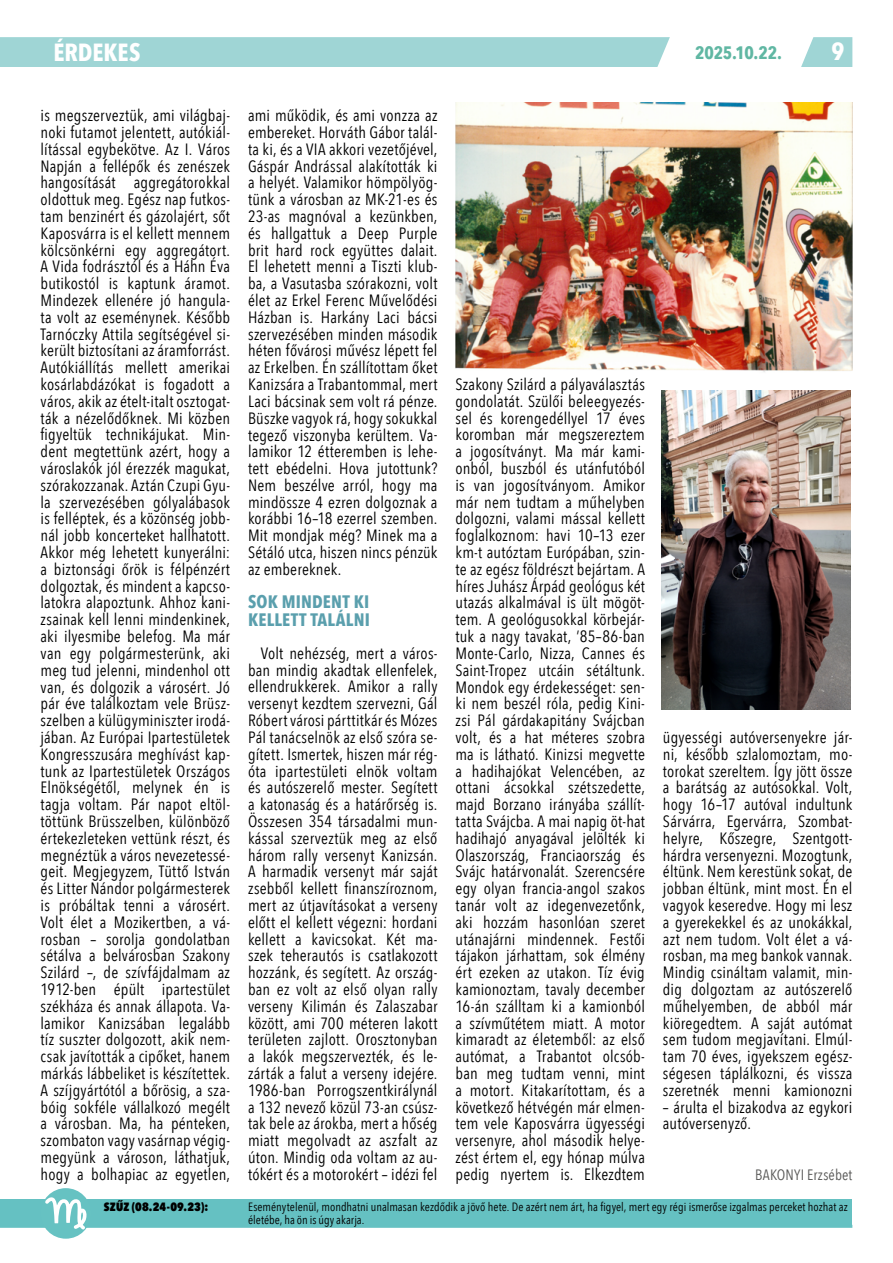
<style>
.page{position:relative;width:893px;height:1263px;background:#fff}
.page>*{position:absolute;margin:0;border:0;box-sizing:border-box;transform-origin:0 0}
.t1{font:700 24.75px "Avenir Next Condensed";color:#fff}
.t2{font:700 18px/18px "Avenir Next Condensed";letter-spacing:.01em;color:#5a9fad}
.t3{font:700 18px "Avenir Next Condensed";letter-spacing:-.01em;color:#60b7a3}
.t4{font:16.35px/16.8px "Avenir Next Condensed";letter-spacing:.01em;color:#000;text-align:justify}
.t5{font:15px "Avenir Next Condensed";letter-spacing:.01em;color:#575756}
.t6{font:12px/13px "Avenir Next Condensed";color:#000}
.t7{font:800 12px "Avenir Next Condensed";letter-spacing:.015em;color:#000}
</style>
<div class="page">
<img style="left:455px;top:102px;width:397px;height:270px">
<img style="left:662px;top:390px;width:189px;height:319px">
<hr style="left:0;top:1225px;width:852px;height:3px;background:#65c1c2">
<div style="left:0;top:37px;width:670px;height:30px;background:#9fd5d5"></div>
<svg style="left:801px;top:37px;width:51px;height:30px;background:#abdada"></svg>
<div style="left:1px;top:1199px;width:851px;height:26px;background:#65c1c2"></div>
<div style="left:41px;top:1188px;width:50px;height:51px;background:#66c2c2;border-radius:50%"></div>
<svg style="left:44px;top:1197px;width:43px;height:32px"></svg>
<svg style="left:0;top:1199px;width:1px;height:26px"></svg>
<h1 class="t1" style="left:53px;top:38px;width:89px">ÉRDEKES</h1>
<p class="t3" style="left:695px;top:41px;width:88px">2025.10.22.</p>
<h1 class="t1" style="left:831px;top:36px;width:14px">9</h1>
<p class="t4" style="left:41px;top:106px;width:191px">is megszerveztük, ami világbaj&shy;noki futamot jelentett, autókiál&shy;lítással egybekötve. Az I. Város Napján a fellépők és zenészek hangosítását aggregátorokkal oldottuk meg. Egész nap futkos&shy;tam benzinért és gázolajért, sőt Kaposvárra is el kellett mennem kölcsönkérni egy aggregátort.<br>A Vida fodrásztól és a Háhn Éva butikostól is kaptunk áramot.<br>Mindezek ellenére jó hangula&shy;ta volt az eseménynek. Később Tarnóczky Attila segítségével si&shy;került biztosítani az áramforrást.<br>Autókiállítás mellett amerikai kosárlabdázókat is fogadott a város, akik az ételt-italt osztogat&shy;ták a nézelődőknek. Mi közben figyeltük technikájukat. Min&shy;dent megtettünk azért, hogy a városlakók jól érezzék magukat, szórakozzanak. Aztán Czupi Gyu&shy;la szervezésében gólyalábasok is felléptek, és a közönség jobb&shy;nál jobb koncerteket hallhatott.<br>Akkor még lehetett kunyerálni: a biztonsági őrök is félpénzért dolgoztak, és mindent a kapcso&shy;latokra alapoztunk. Ahhoz kani&shy;zsainak kell lenni mindenkinek, aki ilyesmibe belefog. Ma már van egy polgármesterünk, aki meg tud jelenni, mindenhol ott van, és dolgozik a városért. Jó pár éve találkoztam vele Brüs - szelben a külügyminiszter irodá&shy;jában. Az Európai Ipartestületek Kongresszusára meghívást kap&shy;tunk az Ipartestületek Országos Elnökségétől, melynek én is tagja voltam. Pár napot eltöl&shy;töttünk Brüsszelben, különböző értekezleteken vettünk részt, és megnéztük a város nevezetessé&shy;geit. Megjegyzem, Tüttő István és Litter Nándor polgármesterek is próbáltak tenni a városért.<br>Volt élet a Mozikertben, a vá&shy;rosban – sorolja gondolatban sétálva a belvárosban Szakony Szilárd –, de szívfájdalmam az 1912-ben épült ipartestület székháza és annak állapota. Va&shy;lamikor Kanizsában legalább tíz suszter dolgozott, akik nem&shy;csak javították a cipőket, hanem márkás lábbeliket is készítettek.<br>A szíjgyártótól a bőrösig, a sza&shy;bóig sokféle vállalkozó megélt a városban. Ma, ha pénteken, szombaton vagy vasárnap végig&shy;megyünk a városon, láthatjuk, hogy a bolhapiac az egyetlen,</p>
<p class="t4" style="left:248px;top:106px;width:191px">ami működik, és ami vonzza az embereket. Horváth Gábor talál&shy;ta ki, és a VIA akkori vezetőjével, Gáspár Andrással alakították ki a helyét. Valamikor hömpölyög&shy;tünk a városban az MK-21-es és 23-as magnóval a kezünkben, és hallgattuk a Deep Purple brit hard rock együttes dalait.<br>El lehetett menni a Tiszti klub&shy;ba, a Vasutasba szórakozni, volt élet az Erkel Ferenc Művelődési Házban is. Harkány Laci bácsi szervezésében minden második héten fővárosi művész lépett fel az Erkelben. Én szállítottam őket Kanizsára a Trabantommal, mert Laci bácsinak sem volt rá pénze.<br>Büszke vagyok rá, hogy sokukkal tegező viszonyba kerültem. Va&shy;lamikor 12 étteremben is lehe&shy;tett ebédelni. Hova jutottunk?<br>Nem beszélve arról, hogy ma mindössze 4 ezren dolgoznak a korábbi 16–18 ezerrel szemben.<br>Mit mondjak még? Minek ma a Sétáló utca, hiszen nincs pénzük az embereknek.</p>
<p class="t2" style="left:248px;top:593px;width:123px">SOK MINDENT KI<br>KELLETT TALÁLNI</p>
<p class="t4" style="left:248px;top:644px;width:191px;text-indent:13px">Volt nehézség, mert a város&shy;ban mindig akadtak ellenfelek, ellendrukkerek. Amikor a rally versenyt kezdtem szervezni, Gál Róbert városi párttitkár és Mózes Pál tanácselnök az első szóra se&shy;gített. Ismertek, hiszen már rég&shy;óta ipartestületi elnök voltam és autószerelő mester. Segített a katonaság és a határőrség is.<br>Összesen 354 társadalmi mun&shy;kással szerveztük meg az első három rally versenyt Kanizsán.<br>A harmadik versenyt már saját zsebből kellett finanszíroznom, mert az útjavításokat a verseny előtt el kellett végezni: hordani kellett a kavicsokat. Két ma&shy;szek teherautós is csatlakozott hozzánk, és segített. Az ország&shy;ban ez volt az első olyan rally verseny Kilimán és Zalaszabar között, ami 700 méteren lakott területen zajlott. Orosztonyban a lakók megszervezték, és le&shy;zárták a falut a verseny idejére.<br>1986-ban Porrogszentkirálynál a 132 nevező közül 73-an csúsz&shy;tak bele az árokba, mert a hőség miatt megolvadt az aszfalt az úton. Mindig oda voltam az au&shy;tókért és a motorokért – idézi fel</p>
<p class="t4" style="left:455px;top:375px;width:191px">Szakony Szilárd a pályaválasztás gondolatát. Szülői beleegyezés&shy;sel és korengedéllyel 17 éves koromban már megszereztem a jogosítványt. Ma már kami&shy;onból, buszból és utánfutóból is van jogosítványom. Amikor már nem tudtam a műhelyben dolgozni, valami mással kellett foglalkoznom: havi 10–13 ezer km-t autóztam Európában, szin&shy;te az egész földrészt bejártam. A híres Juhász Árpád geológus két utazás alkalmával is ült mögöt&shy;tem. A geológusokkal körbejár&shy;tuk a nagy tavakat, ’85–86-ban Monte-Carlo, Nizza, Cannes és Saint-Tropez utcáin sétáltunk.<br>Mondok egy érdekességet: sen&shy;ki nem beszél róla, pedig Kini&shy;zsi Pál gárdakapitány Svájcban volt, és a hat méteres szobra ma is látható. Kinizsi megvette a hadihajókat Velencében, az ottani ácsokkal szétszedette, majd Borzano irányába szállít&shy;tatta Svájcba. A mai napig öt-hat hadihajó anyagával jelölték ki Olaszország, Franciaország és Svájc határvonalát. Szerencsére egy olyan francia-angol szakos tanár volt az idegenvezetőnk, aki hozzám hasonlóan szeret utánajárni mindennek. Festői tájakon járhattam, sok élmény ért ezeken az utakon. Tíz évig kamionoztam, tavaly december 16-án szálltam ki a kamionból a szívműtétem miatt. A motor kimaradt az életemből: az első autómat, a Trabantot olcsób&shy;ban meg tudtam venni, mint a motort. Kitakarítottam, és a következő hétvégén már elmen&shy;tem vele Kaposvárra ügyességi versenyre, ahol második helye&shy;zést értem el, egy hónap múlva pedig nyertem is. Elkezdtem</p>
<p class="t4" style="left:663px;top:728px;width:191px">ügyességi autóversenyekre jár&shy;ni, később szlalomoztam, mo&shy;torokat szereltem. Így jött össze a barátság az autósokkal. Volt, hogy 16–17 autóval indultunk Sárvárra, Egervárra, Szombat&shy;helyre, Kőszegre, Szentgott&shy;hárdra versenyezni. Mozogtunk, éltünk. Nem kerestünk sokat, de jobban éltünk, mint most. Én el vagyok keseredve. Hogy mi lesz a gyerekekkel és az unokákkal, azt nem tudom. Volt élet a vá&shy;rosban, ma meg bankok vannak.<br>Mindig csináltam valamit, min&shy;dig dolgoztam az autószerelő műhelyemben, de abból már kiöregedtem. A saját autómat sem tudom megjavítani. Elmúl&shy;tam 70 éves, igyekszem egész&shy;ségesen táplálkozni, és vissza szeretnék menni kamionozni</p>
<p class="t4" style="left:663px;top:1098px;width:191px">– árulta el bizakodva az egykori autóversenyző.</p>
<p class="t5" style="left:755px;top:1162px;width:99px">BAKONYI Erzsébet</p>
<p class="t7" style="left:104px;top:1199px;width:106px">SZŰZ (08.24-09.23):</p>
<p class="t6" style="left:248px;top:1200px;width:601px">Eseménytelenül, mondhatni unalmasan kezdődik a jövő hete. De azért nem árt, ha figyel, mert egy régi ismerőse izgalmas perceket hozhat az életébe, ha ön is úgy akarja.</p>
</div>
